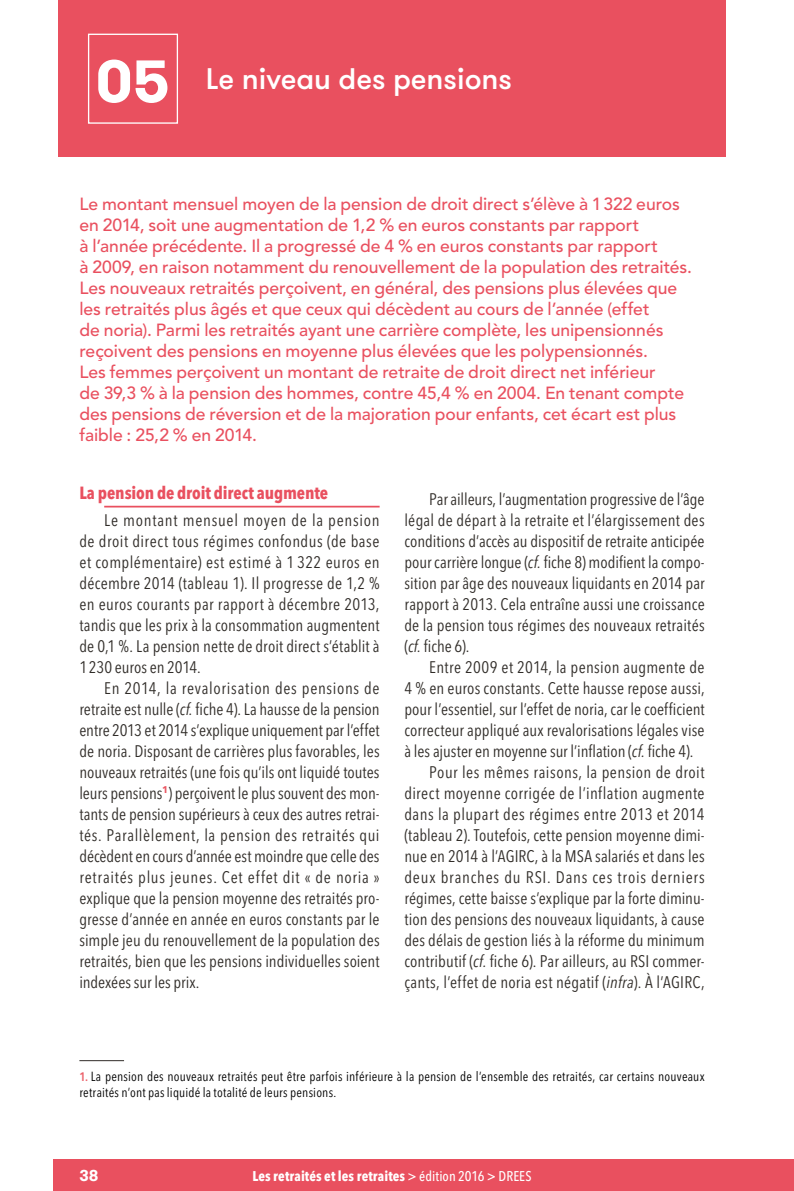
<style>
.page{position:relative;width:794px;height:1191px;background:#fff}
.page>*{position:absolute;margin:0;border:0;box-sizing:border-box;transform-origin:0 0}
.Fiche_num{font:700 59.5px "GT Walsheim";color:#fff}
.Titre_1{font:500 29.75px "GT Walsheim";letter-spacing:-.005em;color:#fff}
.Chapo{font:500 17.5px/21px "Avenir";color:#e9505f}
.Titre2{font:700 condensed 17.5px "Avenir Next LT Pro";letter-spacing:-.005em;color:#e9505f}
.Texte{font:condensed 16.62px/21px "Avenir Next LT Pro";letter-spacing:.005em;color:#302c28;text-align:justify}
.t1{font:700 15.75px "GT Walsheim";color:#fff}
.t2{font:700 condensed 14px "Avenir Next LT Pro";letter-spacing:.01em;color:#fff}
.t3{font:condensed 13.12px/15.8px "Avenir Next LT Pro";letter-spacing:.015em;color:#000}
.s1{font-style:italic}
.s2{font-weight:600;font-size:12.25px;color:#eb616a}
.s3{font-weight:500}
</style>
<div class="page">
<div style="left:54px;top:1159px;width:740px;height:32px;background:#e9505f"></div>
<div style="left:58px;top:0;width:668px;height:156px;background:#e9505f"></div>
<div style="left:88px;top:34px;width:90px;height:90px;border:1px solid #fff"></div>
<hr style="left:104px;top:506px;width:275px;height:1px;background:#e9505f">
<hr style="left:79px;top:1060px;width:45px;height:1px;background:#302c28">
<p class="Fiche_num" style="left:96px;top:42px;width:76px">05</p>
<p class="Titre_1" style="left:206px;top:60px;width:307px">Le niveau des pensions</p>
<p class="Chapo" style="left:79px;top:194px;width:614px">Le montant mensuel moyen de la pension de droit direct s’élève à 1322 euros en 2014, soit une augmentation de 1,2 % en euros constants par rapport<br>à l’année précédente. Il a progressé de 4 % en euros constants par rapport<br>à 2009, en raison notamment du renouvellement de la population des retraités.<br>Les nouveaux retraités perçoivent, en général, des pensions plus élevées que les retraités plus âgés et que ceux qui décèdent au cours de l’année (effet<br>de noria). Parmi les retraités ayant une carrière complète, les unipensionnés reçoivent des pensions en moyenne plus élevées que les polypensionnés.<br>Les femmes perçoivent un montant de retraite de droit direct net inférieur<br>de 39,3 % à la pension des hommes, contre 45,4 % en 2004. En tenant compte des pensions de réversion et de la majoration pour enfants, cet écart est plus faible : 25,2 % en 2014.</p>
<p class="Titre2" style="left:79px;top:482px;width:250px">La pension de droit direct augmente</p>
<p class="Texte" style="left:79px;top:509px;width:302px;text-indent:25px">Le montant mensuel moyen de la pension de droit direct tous régimes confondus (de base et complémentaire) est estimé à 1 322 euros en décembre 2014 (tableau 1). Il progresse de 1,2 % en euros courants par rapport à décembre 2013, tandis que les prix à la consommation augmentent de 0,1 %. La pension nette de droit direct s’établit à 1230 euros en 2014.</p>
<p class="Texte" style="left:79px;top:677px;width:302px;text-indent:25px">En 2014, la revalorisation des pensions de retraite est nulle (<span class="s1">cf.</span> fiche 4). La hausse de la pension entre 2013 et 2014 s’explique uniquement par l’effet de noria. Disposant de carrières plus favorables, les nouveaux retraités (une fois qu’ils ont liquidé toutes leurs pensions<sup>1</sup>) perçoivent le plus souvent des mon&shy;tants de pension supérieurs à ceux des autres retrai&shy;tés. Parallèlement, la pension des retraités qui décèdent en cours d’année est moindre que celle des retraités plus jeunes. Cet effet dit « de noria » explique que la pension moyenne des retraités pro&shy;gresse d’année en année en euros constants par le simple jeu du renouvellement de la population des retraités, bien que les pensions individuelles soient indexées sur les prix.</p>
<p class="Texte" style="left:404px;top:488px;width:302px;text-indent:25px">Par ailleurs, l’augmentation progressive de l’âge légal de départ à la retraite et l’élargissement des conditions d’accès au dispositif de retraite anticipée pour carrière longue (<span class="s1">cf.</span> fiche 8) modifient la compo&shy;sition par âge des nouveaux liquidants en 2014 par rapport à 2013. Cela entraîne aussi une croissance de la pension tous régimes des nouveaux retraités (<span class="s1">cf.</span> fiche 6).</p>
<p class="Texte" style="left:404px;top:656px;width:302px;text-indent:25px">Entre 2009 et 2014, la pension augmente de 4 % en euros constants. Cette hausse repose aussi, pour l’essentiel, sur l’effet de noria, car le coefficient correcteur appliqué aux revalorisations légales vise à les ajuster en moyenne sur l’inflation (<span class="s1">cf.</span> fiche 4).</p>
<p class="Texte" style="left:404px;top:761px;width:302px;text-indent:25px">Pour les mêmes raisons, la pension de droit direct moyenne corrigée de l’inflation augmente dans la plupart des régimes entre 2013 et 2014 (tableau 2). Toutefois, cette pension moyenne dimi&shy;nue en 2014 à l’AGIRC, à la MSA salariés et dans les deux branches du RSI. Dans ces trois derniers régimes, cette baisse s’explique par la forte diminu&shy;tion des pensions des nouveaux liquidants, à cause des délais de gestion liés à la réforme du minimum contributif (<span class="s1">cf.</span> fiche 6). Par ailleurs, au RSI commer&shy;çants, l’effet de noria est négatif (<span class="s1">infra</span>). À l’AGIRC,</p>
<p class="t3" style="left:79px;top:1068px;width:627px"><span class="s2">1.</span> La pension des nouveaux retraités peut être parfois inférieure à la pension de l’ensemble des retraités, car certains nouveaux retraités n’ont pas liquidé la totalité de leurs pensions.</p>
<p class="t1" style="left:79px;top:1165px;width:21px">38</p>
<p class="t2" style="left:252px;top:1167px;width:281px">Les retraités et les retraites <span class="s3">&gt; édition 2016 &gt; DREES</span></p>
</div>
